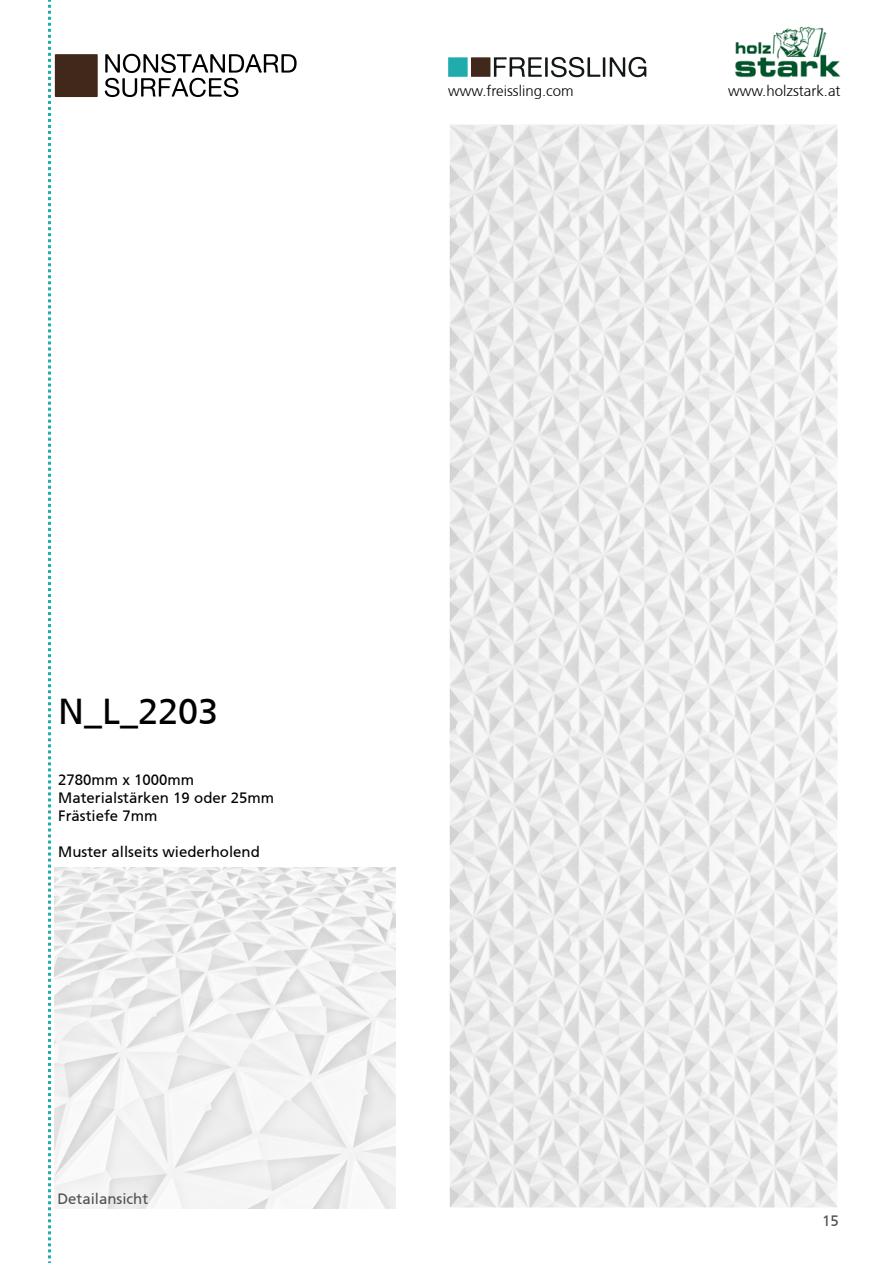
<style>
.page{position:relative;width:893px;height:1263px;background:#fff}
.page>*{position:absolute;margin:0;border:0;box-sizing:border-box;transform-origin:0 0}
.t1{font:36px "Frutiger CE";color:#000}
.t2{font:15px/18px "Frutiger CE";color:#000}
.t3{font:300 15px "Frutiger CE";color:#000}
.t4{font:15px "Frutiger CE";color:#515151}
</style>
<div class="page">
<img style="left:451px;top:126px;width:385px;height:1080px">
<div style="left:447px;top:122px;width:393px;height:1088px;border:3px solid #fff"></div>
<img style="left:54px;top:867px;width:341px;height:342px">
<svg style="left:494px;top:57px;width:152px;height:20px"></svg>
<div style="left:471px;top:57px;width:19px;height:20px;background:#40291a"></div>
<div style="left:448px;top:57px;width:20px;height:20px;background:#20abad"></div>
<svg style="left:105px;top:54px;width:192px;height:43px"></svg>
<div style="left:55px;top:54px;width:43px;height:43px;background:#40291a"></div>
<svg style="left:48px;top:0;width:3px;height:1263px"></svg>
<img style="left:734px;top:26px;width:107px;height:52px">
<p class="t3" style="left:448px;top:82px;width:127px">www.freissling.com</p>
<p class="t3" style="left:728px;top:82px;width:114px">www.holzstark.at</p>
<h1 class="t1" style="left:58px;top:690px;width:162px">N_L_2203</h1>
<p class="t2" style="left:58px;top:770px;width:217px">2780mm x 1000mm<br>Materialstärken 19 oder 25mm<br>Frästiefe 7mm</p>
<p class="t2" style="left:58px;top:842px;width:203px">Muster allseits wiederholend</p>
<p class="t4" style="left:57px;top:1190px;width:92px">Detailansicht</p>
<p class="t4" style="left:822px;top:1212px;width:18px">15</p>
</div>
